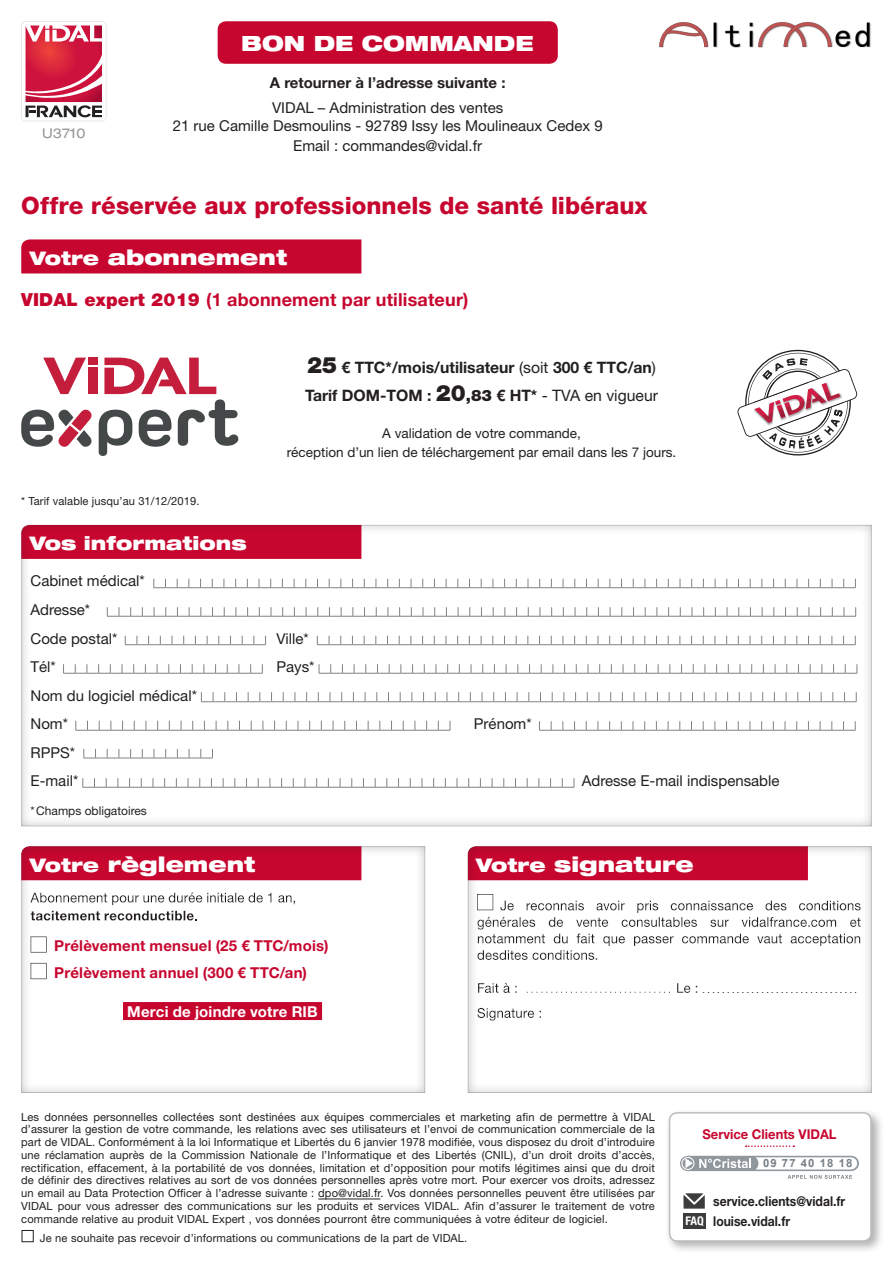
<style>
.page{position:relative;width:893px;height:1263px;background:#fff}
.page>*{position:absolute;margin:0;border:0;box-sizing:border-box;transform-origin:0 0}
.t1{font:800 24px "Helvetica Neue LT";color:#c7062f}
.t2{font:900 expanded 21px "Helvetica Neue LT";color:#fff}
.t3{font:900 expanded 18.75px "Helvetica Neue LT";color:#fff}
.t4{font:700 18px "Helvetica Neue LT";letter-spacing:.01em;color:#c7062f}
.t5{font:700 15.75px/28px "Helvetica Neue LT";color:#231f20}
.t6{font:15px/28.5px "Helvetica Neue LT";color:#231f20}
.t7{font:700 15px/26.5px "Helvetica Neue LT";letter-spacing:.015em;color:#c7062f}
.t8{font:700 15px "Helvetica Neue LT";color:#231f20}
.t9{font:700 15px "Helvetica Neue LT";letter-spacing:.015em;color:#fff}
.t10{font:13.5px/19.5px "Helvetica Neue LT";color:#231f20;text-align:center}
.t11{font:700 13.5px/19.6px "Helvetica Neue LT";color:#231f20;scale:.9 1}
.t12{font:700 13.5px "Helvetica Neue LT";color:#c7062f;scale:.96 1}
.t13{font:expanded 13.5px "Helvetica Neue LT";letter-spacing:.01em;color:#939598}
.t14{font:12px "Helvetica Neue LT";color:#231f20}
.t15{font:11.25px/12.8px "Helvetica Neue LT";letter-spacing:.01em;color:#231f20;text-align:justify}
.t16{font:700 11.25px "Arial";letter-spacing:.095em;color:#787f84}
.t17{font:9px "Helvetica Neue LT";color:#231f20}
.s1{font-size:18.75px}
.s2{font-weight:900}
.s3{font-weight:900;font-size:22.5px}
.s4{font-weight:400}
.s5{font-stretch:condensed;font-size:12px;color:#fff}
</style>
<div class="page">
<div style="left:218px;top:21px;width:340px;height:43px;background:#c7062f;border-radius:9px"></div>
<svg style="left:21px;top:21px;width:85px;height:100px"></svg>
<div style="left:665px;top:1108px;width:219px;height:146px;background:#231f20;opacity:.35"></div>
<div style="left:670px;top:1113px;width:201px;height:128px;background:#fff;border-radius:8px"></div>
<svg style="left:746px;top:1145px;width:48px;height:2px"></svg>
<div style="left:679px;top:1154px;width:181px;height:18px;background:#e7e8e9;border-radius:9px"></div>
<svg style="left:680px;top:1156px;width:179px;height:23px"></svg>
<svg style="left:683px;top:1193px;width:22px;height:15px"></svg>
<div style="left:683px;top:1213px;width:23px;height:15px;background:#3c3c3d"></div>
<div style="left:669px;top:1112px;width:203px;height:130px;border:2px solid #bcbdc0;border-radius:8px"></div>
<div style="left:7px;top:511px;width:868px;height:316px;background:#231f20;opacity:.3"></div>
<hr style="left:318px;top:1199px;width:62px;height:1px;background:#231f20">
<div style="left:22px;top:1230px;width:12px;height:12px;border:1px solid #231f20"></div>
<div style="left:21px;top:239px;width:340px;height:34px;background:#c7062f"></div>
<svg style="left:43px;top:358px;width:43px;height:36px"></svg>
<div style="left:88px;top:358px;width:10px;height:7px;background:#c41e3c"></div>
<div style="left:88px;top:368px;width:10px;height:26px;background:#c41e3c"></div>
<svg style="left:21px;top:409px;width:71px;height:38px"></svg>
<svg style="left:99px;top:358px;width:139px;height:98px"></svg>
<svg style="left:737px;top:350px;width:120px;height:106px"></svg>
<div style="left:8px;top:830px;width:867px;height:264px;background:#231f20;opacity:.3"></div>
<img style="left:659px;top:22px;width:212px;height:26px">
<p class="t13" style="left:42px;top:125px;width:45px">U3710</p>
<h2 class="t2" style="left:241px;top:30px;width:294px">BON DE COMMANDE</h2>
<h3 class="t8" style="left:270px;top:74px;width:237px">A retourner à l’adresse suivante :</h3>
<h3 class="t6" style="left:173px;top:98px;width:431px;line-height:18px;text-align:center">VIDAL – Administration des ventes<br>21 rue Camille Desmoulins - 92789 Issy les Moulineaux Cedex 9</h3>
<h3 class="t6" style="left:293px;top:131px;width:190px">Email : commandes@vidal.fr</h3>
<h1 class="t1" style="left:21px;top:191px;width:628px">Offre réservée aux professionnels de santé libéraux</h1>
<h2 class="t2" style="left:30px;top:244px;width:259px"><span class="s1">Votre</span> abonnement</h2>
<h3 class="t4" style="left:21px;top:288px;width:449px"><span class="s2">VIDAL expert 2019</span> (1 abonnement par utilisateur)</h3>
<p class="t15" style="left:21px;top:494px;width:180px">* Tarif valable jusqu’au 31/12/2019.</p>
<h3 class="t3" style="left:30px;top:531px;width:218px">Vos informations</h3>
<h3 class="t6" style="left:31px;top:567px;width:116px">Cabinet médical*<br>Adresse*<br>Code postal*</h3>
<h3 class="t5" style="left:305px;top:353px;width:354px"><span class="s3">25</span> € TTC*/mois/utilisateur <span class="s4">(soit</span> 300 € TTC/an<span class="s4">)<br></span>Tarif DOM-TOM : <span class="s3">20</span><span class="s2">,83</span> € HT* <span class="s4">- TVA en vigueur</span></h3>
<p class="t10" style="left:287px;top:423px;width:391px">A validation de votre commande,<br>réception d’un lien de téléchargement par email dans les 7 jours.</p>
<h3 class="t6" style="left:277px;top:624px;width:34px">Ville*</h3>
<h3 class="t6" style="left:31px;top:652px;width:27px">Tél*</h3>
<h3 class="t6" style="left:277px;top:652px;width:40px">Pays*</h3>
<h3 class="t6" style="left:31px;top:681px;width:168px">Nom du logiciel médical*<br>Nom*</h3>
<h3 class="t6" style="left:31px;top:738px;width:49px">RPPS*<br>E-mail*</h3>
<p class="t14" style="left:31px;top:803px;width:118px">* Champs obligatoires</p>
<h2 class="t2" style="left:30px;top:851px;width:227px"><span class="s1">Votre</span> règlement</h2>
<h3 class="t7" style="left:54px;top:932px;width:276px">Prélèvement mensuel (25 € TTC/mois)<br>Prélèvement annuel (300 € TTC/an)</h3>
<h3 class="t9" style="left:127px;top:1002px;width:192px">Merci de joindre votre RIB</h3>
<h3 class="t6" style="left:474px;top:709px;width:59px">Prénom*</h3>
<h3 class="t6" style="left:582px;top:766px;width:199px">Adresse E-mail indispensable</h3>
<h2 class="t2" style="left:476px;top:851px;width:219px"><span class="s1">Votre</span> signature</h2>
<p class="t17" style="left:703px;top:984px;width:156px">. . . . . . . . . . . . . . . . . . . . . . . . . . . . . . . .</p>
<p class="t15" style="left:21px;top:1110px;width:635px">Les données personnelles collectées sont destinées aux équipes commerciales et marketing afin de permettre à VIDAL d’assurer la gestion de votre commande, les relations avec ses utilisateurs et l’envoi de communication commerciale de la part de VIDAL. Conformément à la loi Informatique et Libertés du 6 janvier 1978 modifiée, vous disposez du droit d’introduire une réclamation auprès de la Commission Nationale de l’Informatique et des Libertés (CNIL), d’un droit droits d’accès, rectification, effacement, à la portabilité de vos données, limitation et d’opposition pour motifs légitimes ainsi que du droit de définir des directives relatives au sort de vos données personnelles après votre mort. Pour exercer vos droits, adressez un email au Data Protection Officer à l’adresse suivante : dpo@vidal.fr. Vos données personnelles peuvent être utilisées par VIDAL pour vous adresser des communications sur les produits et services VIDAL. Afin d’assurer le traitement de votre commande relative au produit VIDAL Expert , vos données pourront être communiquées à votre éditeur de logiciel.</p>
<p class="t15" style="left:40px;top:1231px;width:429px">Je ne souhaite pas recevoir d’informations ou communications de la part de VIDAL.</p>
<p class="t12" style="left:702px;top:1126px;width:141px">Service Clients VIDAL</p>
<p class="t16" style="left:763px;top:1156px;width:91px">09 77 40 18 18</p>
<p class="t11" style="left:685px;top:1191px;width:179px;text-indent:28px">service.clients@vidal.fr<br><span class="s5">FAQ</span> louise.vidal.fr</p>
</div>
